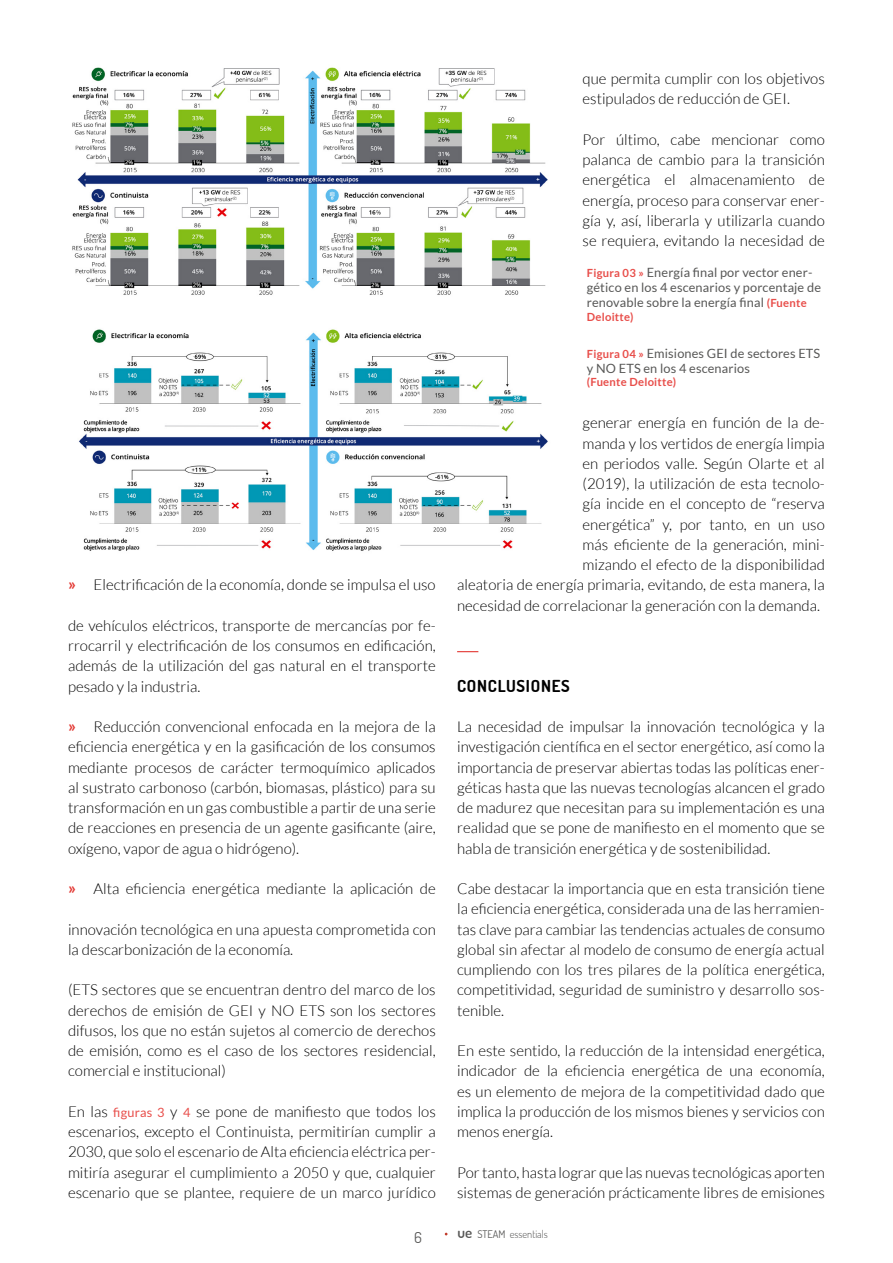
<style>
.page{position:relative;width:893px;height:1263px;background:#fff}
.page>*{position:absolute;margin:0;border:0;box-sizing:border-box;transform-origin:0 0}
._22_FLIESSTEXT{font:700 16.5px "Dosis";letter-spacing:.045em;color:#000}
._22_FLIESSTEXT-2{font:300 15px/20.2px "Lato";color:#000;text-align:justify}
.t1{font:15px "Dosis";color:#575756}
._22_BILDBESCHRIFTUNG{font:12.75px/15.3px "Lato";letter-spacing:.01em;color:#575756}
._22_BILDBESCHRIFTUNG-2{font:700 11.25px "Lato";letter-spacing:.02em;color:#e84e4a}
.t2{font:300 10.5px "Dosis";color:#575756}
.s1{font-weight:700;font-size:16.5px;color:#e33934}
.s2{font-weight:400;font-size:12.75px;color:#e84e4a}
.s3{font-weight:700;font-size:11.25px;color:#e84e4a}
.s4{font-weight:600;font-size:15px}
.s5{font-weight:400}
</style>
<div class="page">
<img style="left:72px;top:67px;width:476px;height:228px">
<img style="left:79px;top:329px;width:469px;height:222px">
<svg style="left:457px;top:651px;width:21px;height:1px"></svg>
<p class="_22_FLIESSTEXT-2" style="left:583px;top:69px;width:244px">que permita cumplir con los objetivos estipulados de reducción de GEI.</p>
<p class="_22_FLIESSTEXT-2" style="left:583px;top:129px;width:244px">Por último, cabe mencionar como palanca de cambio para la transición energética el almacenamiento de energía, proceso para conservar ener&shy;gía y, así, liberarla y utilizarla cuando se requiera, evitando la necesidad de</p>
<p class="_22_FLIESSTEXT-2" style="left:68px;top:575px;width:369px"><span class="s1">»</span> Electrificación de la economía, donde se impulsa el uso</p>
<p class="_22_FLIESSTEXT-2" style="left:68px;top:615px;width:369px">de vehículos eléctricos, transporte de mercancías por fe&shy;rrocarril y electrificación de los consumos en edificación, además de la utilización del gas natural en el transporte pesado y la industria.</p>
<p class="_22_FLIESSTEXT-2" style="left:68px;top:717px;width:369px"><span class="s1">»</span> Reducción convencional enfocada en la mejora de la eficiencia energética y en la gasificación de los consumos mediante procesos de carácter termoquímico aplicados al sustrato carbonoso (carbón, biomasas, plástico) para su transformación en un gas combustible a partir de una serie de reacciones en presencia de un agente gasificante (aire, oxígeno, vapor de agua o hidrógeno).</p>
<p class="_22_FLIESSTEXT-2" style="left:68px;top:879px;width:369px"><span class="s1">»</span> Alta eficiencia energética mediante la aplicación de</p>
<p class="_22_FLIESSTEXT-2" style="left:68px;top:919px;width:369px">innovación tecnológica en una apuesta comprometida con la descarbonización de la economía.</p>
<p class="_22_FLIESSTEXT-2" style="left:68px;top:980px;width:369px">(ETS sectores que se encuentran dentro del marco de los derechos de emisión de GEI y NO ETS son los sectores difusos, los que no están sujetos al comercio de derechos de emisión, como es el caso de los sectores residencial, comercial e institucional)</p>
<p class="_22_FLIESSTEXT-2" style="left:68px;top:1101px;width:369px">En las <span class="s2">figuras 3</span> y <span class="s2">4</span> se pone de manifiesto que todos los escenarios, excepto el Continuista, permitirían cumplir a 2030, que solo el escenario de Alta eficiencia eléctrica per&shy;mitiría asegurar el cumplimiento a 2050 y que, cualquier escenario que se plantee, requiere de un marco jurídico</p>
<p class="_22_BILDBESCHRIFTUNG" style="left:587px;top:264px;width:236px"><span class="s3">Figura 03 »</span> Energía final por vector ener&shy;gético en los 4 escenarios y porcentaje de renovable sobre la energía final <span class="s3">(Fuente</span></p>
<p class="_22_BILDBESCHRIFTUNG-2" style="left:587px;top:310px;width:48px">Deloitte)</p>
<p class="_22_BILDBESCHRIFTUNG" style="left:587px;top:345px;width:235px"><span class="s3">Figura 04 »</span> Emisiones GEI de sectores ETS y NO ETS en los 4 escenarios</p>
<p class="_22_BILDBESCHRIFTUNG-2" style="left:587px;top:376px;width:91px">(Fuente Deloitte)</p>
<p class="_22_FLIESSTEXT-2" style="left:583px;top:413px;width:244px">generar energía en función de la de-</p>
<p class="_22_FLIESSTEXT-2" style="left:583px;top:433px;width:244px">manda y los vertidos de energía limpia</p>
<p class="_22_FLIESSTEXT-2" style="left:583px;top:453px;width:244px">en periodos valle. Según Olarte et al</p>
<p class="_22_FLIESSTEXT-2" style="left:583px;top:474px;width:244px">(2019), la utilización de esta tecnolo-</p>
<p class="_22_FLIESSTEXT-2" style="left:583px;top:494px;width:244px">gía incide en el concepto de “reserva</p>
<p class="_22_FLIESSTEXT-2" style="left:583px;top:514px;width:244px">energética” y, por tanto, en un uso</p>
<p class="_22_FLIESSTEXT-2" style="left:583px;top:534px;width:244px">más eficiente de la generación, mini-</p>
<p class="_22_FLIESSTEXT-2" style="left:583px;top:555px;width:244px">mizando el efecto de la disponibilidad</p>
<p class="_22_FLIESSTEXT-2" style="left:457px;top:575px;width:369px">aleatoria de energía primaria, evitando, de esta manera, la</p>
<p class="_22_FLIESSTEXT-2" style="left:457px;top:595px;width:364px">necesidad de correlacionar la generación con la demanda.</p>
<p class="_22_FLIESSTEXT" style="left:457px;top:674px;width:114px">CONCLUSIONES</p>
<p class="_22_FLIESSTEXT-2" style="left:457px;top:717px;width:369px">La necesidad de impulsar la innovación tecnológica y la investigación científica en el sector energético, así como la importancia de preservar abiertas todas las políticas ener&shy;géticas hasta que las nuevas tecnologías alcancen el grado de madurez que necesitan para su implementación es una realidad que se pone de manifiesto en el momento que se habla de transición energética y de sostenibilidad.</p>
<p class="_22_FLIESSTEXT-2" style="left:457px;top:879px;width:369px">Cabe destacar la importancia que en esta transición tiene la eficiencia energética, considerada una de las herramien&shy;tas clave para cambiar las tendencias actuales de consumo global sin afectar al modelo de consumo de energía actual cumpliendo con los tres pilares de la política energética, competitividad, seguridad de suministro y desarrollo sos&shy;tenible.</p>
<p class="_22_FLIESSTEXT-2" style="left:457px;top:1041px;width:369px">En este sentido, la reducción de la intensidad energética, indicador de la eficiencia energética de una economía, es un elemento de mejora de la competitividad dado que implica la producción de los mismos bienes y servicios con menos energía.</p>
<p class="_22_FLIESSTEXT-2" style="left:457px;top:1162px;width:369px">Por tanto, hasta lograr que las nuevas tecnológicas aporten sistemas de generación prácticamente libres de emisiones</p>
<p class="t1" style="left:414px;top:1227px;width:9px">6</p>
<p class="t2" style="left:458px;top:1227px;width:92px"><span class="s4">ue</span> <span class="s5">STEAM</span> essentials</p>
</div>
